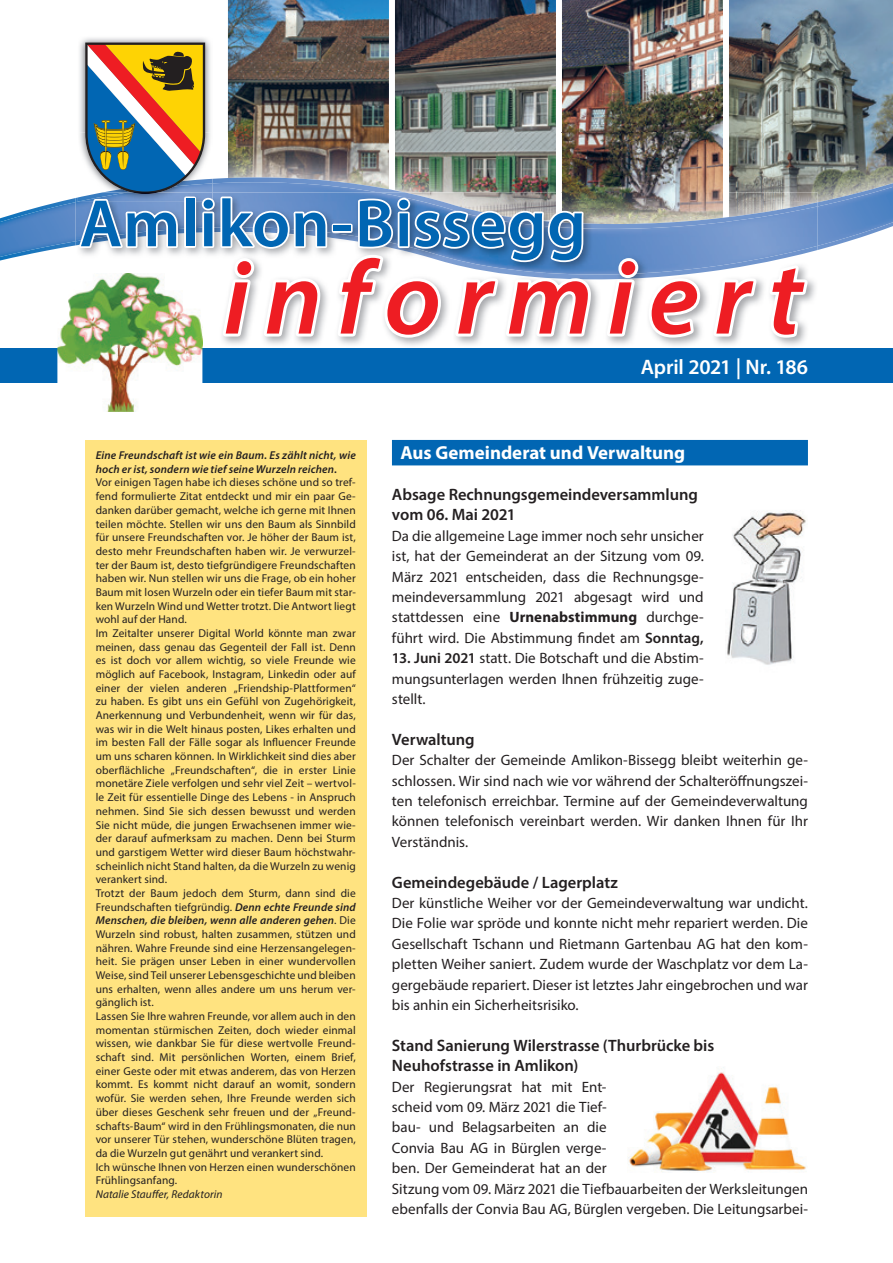
<style>
.page{position:relative;width:893px;height:1263px;background:#fff}
.page>*{position:absolute;margin:0;border:0;box-sizing:border-box;transform-origin:0 0}
.t1{font:italic 600 105px "Myriad Pro";letter-spacing:.14em;color:#ee1d23}
.t2{font:600 67.5px "Myriad Pro";letter-spacing:.015em;color:#0166b3}
.t3{font:600 21px "Myriad Pro";letter-spacing:-.01em;color:#fff}
.t4{font:700 18.9px "Myriad Pro";color:#fff}
.t5{font:600 16.5px/20.4px "Myriad Pro";color:#231f20}
.t6{font:15px/20.4px "Myriad Pro";color:#231f20;text-align:justify}
.t7{font:11.4px/13.6px "Myriad Pro";letter-spacing:.01em;color:#231f20}
.t8{font:italic 600 11.4px/13.6px "Myriad Pro";letter-spacing:.01em;color:#231f20}
.t9{font:italic 11.4px "Myriad Pro";letter-spacing:.01em;color:#231f20}
.s1{font-weight:600;font-style:italic}
.s2{font-weight:700}
.s3{font-weight:600}
</style>
<div class="page">
<div style="left:85px;top:440px;width:281px;height:776px;background:#ffe380"></div>
<div style="left:392px;top:440px;width:416px;height:25px;background:#0166b3"></div>
<div style="left:0;top:349px;width:893px;height:34px;background:#0166b3"></div>
<img style="left:727px;top:510px;width:79px;height:155px">
<img style="left:628px;top:1067px;width:178px;height:105px">
<img style="left:57px;top:327px;width:145px;height:85px">
<img style="left:0;top:198px;width:76px;height:59px">
<img style="left:76px;top:341px;width:727px;height:7px">
<img style="left:76px;top:0;width:817px;height:341px">
<h2 class="t2" style="left:80px;top:181px;width:508px">Amlikon-Bissegg</h2>
<h1 class="t1" style="left:224px;top:231px;width:580px">informiert</h1>
<p class="t8" style="left:96px;top:448px;width:262px">Eine Freundschaft ist wie ein Baum. Es zählt nicht, wie hoch er ist, sondern wie tief seine Wurzeln reichen.</p>
<p class="t7" style="left:96px;top:476px;width:262px">Vor einigen Tagen habe ich dieses schöne und so tref&shy;fend formulierte Zitat entdeckt und mir ein paar Ge&shy;danken darüber gemacht, welche ich gerne mit Ihnen teilen möchte. Stellen wir uns den Baum als Sinnbild für unsere Freundschaften vor. Je höher der Baum ist, desto mehr Freundschaften haben wir. Je verwurzel&shy;ter der Baum ist, desto tiefgründigere Freundschaften haben wir. Nun stellen wir uns die Frage, ob ein hoher Baum mit losen Wurzeln oder ein tiefer Baum mit star&shy;ken Wurzeln Wind und Wetter trotzt. Die Antwort liegt wohl auf der Hand.<br>Im Zeitalter unserer Digital World könnte man zwar meinen, dass genau das Gegenteil der Fall ist. Denn es ist doch vor allem wichtig, so viele Freunde wie möglich auf Facebook, Instagram, Linkedin oder auf einer der vielen anderen „Friendship-Plattformen“ zu haben. Es gibt uns ein Gefühl von Zugehörigkeit, Anerkennung und Verbundenheit, wenn wir für das, was wir in die Welt hinaus posten, Likes erhalten und im besten Fall der Fälle sogar als Influencer Freunde um uns scharen können. In Wirklichkeit sind dies aber oberflächliche „Freundschaften“, die in erster Linie monetäre Ziele verfolgen und sehr viel Zeit – wertvol&shy;le Zeit für essentielle Dinge des Lebens - in Anspruch nehmen. Sind Sie sich dessen bewusst und werden Sie nicht müde, die jungen Erwachsenen immer wie&shy;der darauf aufmerksam zu machen. Denn bei Sturm und garstigem Wetter wird dieser Baum höchstwahr&shy;scheinlich nicht Stand halten, da die Wurzeln zu wenig verankert sind.<br>Trotzt der Baum jedoch dem Sturm, dann sind die Freundschaften tiefgründig. <span class="s1">Denn echte Freunde sind Menschen, die bleiben, wenn alle anderen gehen</span>. Die Wurzeln sind robust, halten zusammen, stützen und nähren. Wahre Freunde sind eine Herzensangelegen&shy;heit. Sie prägen unser Leben in einer wundervollen Weise, sind Teil unserer Lebensgeschichte und bleiben uns erhalten, wenn alles andere um uns herum ver&shy;gänglich ist.<br>Lassen Sie Ihre wahren Freunde, vor allem auch in den momentan stürmischen Zeiten, doch wieder einmal wissen, wie dankbar Sie für diese wertvolle Freund&shy;schaft sind. Mit persönlichen Worten, einem Brief, einer Geste oder mit etwas anderem, das von Herzen kommt. Es kommt nicht darauf an womit, sondern wofür. Sie werden sehen, Ihre Freunde werden sich über dieses Geschenk sehr freuen und der „Freund&shy;schafts-Baum“ wird in den Frühlingsmonaten, die nun vor unserer Tür stehen, wunderschöne Blüten tragen, da die Wurzeln gut genährt und verankert sind.<br>Ich wünsche Ihnen von Herzen einen wunderschönen Frühlingsanfang.</p>
<p class="t9" style="left:96px;top:1187px;width:128px">Natalie Stauffer, Redaktorin</p>
<h3 class="t3" style="left:641px;top:353px;width:169px">April 2021 | Nr. 186</h3>
<h3 class="t4" style="left:400px;top:440px;width:286px">Aus Gemeinderat und Verwaltung</h3>
<h3 class="t5" style="left:392px;top:484px;width:307px">Absage Rechnungsgemeindeversammlung vom 06. Mai 2021</h3>
<p class="t6" style="left:392px;top:525px;width:313px">Da die allgemeine Lage immer noch sehr unsicher ist, hat der Gemeinderat an der Sitzung vom 09.<br>März 2021 entscheiden, dass die Rechnungsge&shy;meindeversammlung 2021 abgesagt wird und stattdessen eine <span class="s2">Urnenabstimmung</span> durchge&shy;führt wird. Die Abstimmung findet am <span class="s3">Sonntag,</span></p>
<h3 class="t6" style="left:392px;top:648px;width:313px"><span class="s3">13. Juni 2021</span> statt. Die Botschaft und die Abstim&shy;mungsunterlagen werden Ihnen frühzeitig zuge&shy;stellt.</h3>
<h3 class="t5" style="left:392px;top:728px;width:84px">Verwaltung</h3>
<p class="t6" style="left:392px;top:750px;width:418px">Der Schalter der Gemeinde Amlikon-Bissegg bleibt weiterhin ge&shy;schlossen. Wir sind nach wie vor während der Schalteröffnungszei&shy;ten telefonisch erreichbar. Termine auf der Gemeindeverwaltung können telefonisch vereinbart werden. Wir danken Ihnen für Ihr Verständnis.</p>
<h3 class="t5" style="left:392px;top:871px;width:227px">Gemeindegebäude / Lagerplatz</h3>
<p class="t6" style="left:392px;top:892px;width:418px">Der künstliche Weiher vor der Gemeindeverwaltung war undicht.<br>Die Folie war spröde und konnte nicht mehr repariert werden. Die Gesellschaft Tschann und Rietmann Gartenbau AG hat den kom&shy;pletten Weiher saniert. Zudem wurde der Waschplatz vor dem La&shy;gergebäude repariert. Dieser ist letztes Jahr eingebrochen und war bis anhin ein Sicherheitsrisiko.</p>
<h3 class="t5" style="left:392px;top:1034px;width:324px">Stand Sanierung Wilerstrasse (Thurbrücke bis<br>Neuhofstrasse in Amlikon)</h3>
<p class="t6" style="left:392px;top:1076px;width:417px;text-align:left">Der Regierungsrat hat mit Ent-<br>scheid vom 09. März 2021 die Tief-<br>bau- und Belagsarbeiten an die<br>Convia Bau AG in Bürglen verge-<br>ben. Der Gemeinderat hat an der<br>Sitzung vom 09. März 2021 die Tiefbauarbeiten der Werksleitungen ebenfalls der Convia Bau AG, Bürglen vergeben. Die Leitungsarbei-</p>
</div>
